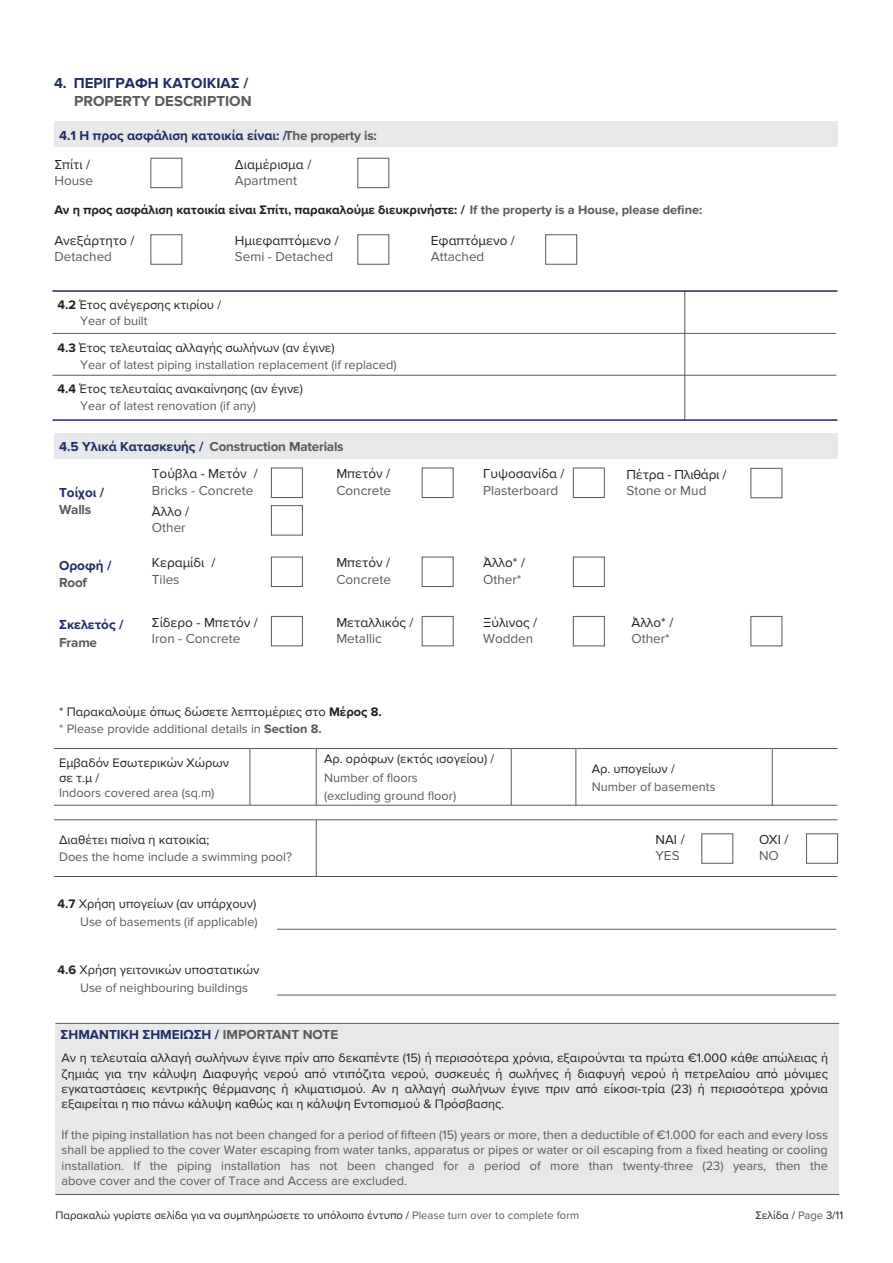
<style>
.page{position:relative;width:893px;height:1263px;background:#fff}
.page>*{position:absolute;margin:0;border:0;box-sizing:border-box;transform-origin:0 0}
.t1{font:700 15px "Proxima Nova";color:#202c64}
.t2{font:700 15px "Proxima Nova";color:#58595b}
.t3{font:13.5px "Proxima Nova";color:#231f20}
.t4{font:13.5px "Proxima Nova";color:#58595b}
.t5{font:700 13.5px/29px "Proxima Nova";color:#202c64}
.t6{font:700 13.5px/27.5px "Proxima Nova";letter-spacing:-.015em;color:#58595b;text-align:center}
.t7{font:12.75px/15.3px "Proxima Nova";color:#231f20}
.t8{font:12.75px/15.3px "Proxima Nova";color:#58595b}
.t9{font:700 12.75px "Proxima Nova";color:#231f20}
.t10{font:11.25px "Proxima Nova";color:#231f20}
.s1{color:#58595b}
.s2{font-weight:400;color:#231f20}
.s3{font-weight:700}
.s4{font-weight:700;color:#231f20}
.s5{color:#231f20}
.s6{color:#202c64}
.s7{font-weight:700;color:#58595b}
</style>
<div class="page">
<hr style="left:53px;top:333px;width:783px;height:1px;background:#58595b">
<hr style="left:277px;top:929px;width:559px;height:1px;background:#58595b">
<hr style="left:53px;top:375px;width:783px;height:1px;background:#58595b">
<hr style="left:685px;top:291px;width:1px;height:42px;background:#58595b">
<hr style="left:685px;top:333px;width:1px;height:42px;background:#58595b">
<hr style="left:277px;top:995px;width:559px;height:1px;background:#58595b">
<hr style="left:685px;top:375px;width:1px;height:45px;background:#58595b">
<hr style="left:53px;top:419px;width:784px;height:2px;background:#202c64">
<hr style="left:53px;top:290px;width:784px;height:2px;background:#202c64">
<hr style="left:54px;top:748px;width:261px;height:1px;background:#58595b">
<hr style="left:250px;top:749px;width:1px;height:56px;background:#58595b">
<hr style="left:315px;top:748px;width:196px;height:1px;background:#58595b">
<hr style="left:316px;top:749px;width:1px;height:56px;background:#58595b">
<hr style="left:511px;top:748px;width:65px;height:1px;background:#58595b">
<hr style="left:576px;top:748px;width:196px;height:1px;background:#58595b">
<hr style="left:772px;top:748px;width:66px;height:1px;background:#58595b">
<hr style="left:511px;top:749px;width:1px;height:56px;background:#58595b">
<hr style="left:54px;top:805px;width:783px;height:1px;background:#58595b">
<hr style="left:54px;top:819px;width:261px;height:1px;background:#58595b">
<hr style="left:315px;top:819px;width:196px;height:1px;background:#58595b">
<hr style="left:511px;top:819px;width:65px;height:1px;background:#58595b">
<hr style="left:576px;top:749px;width:1px;height:56px;background:#58595b">
<hr style="left:576px;top:819px;width:196px;height:1px;background:#58595b">
<hr style="left:772px;top:819px;width:66px;height:1px;background:#58595b">
<hr style="left:316px;top:820px;width:1px;height:56px;background:#58595b">
<hr style="left:772px;top:749px;width:1px;height:57px;background:#58595b">
<hr style="left:54px;top:876px;width:783px;height:1px;background:#58595b">
<div style="left:56px;top:1023px;width:783px;height:171px;background:#e7e8e9"></div>
<hr style="left:56px;top:1023px;width:783px;height:1px;background:#58595b">
<hr style="left:56px;top:1194px;width:783px;height:1px;background:#58595b">
<div style="left:54px;top:122px;width:784px;height:25px;background:#e7e8e9"></div>
<div style="left:151px;top:158px;width:31px;height:30px;border:1px solid #58595b"></div>
<div style="left:358px;top:158px;width:31px;height:30px;border:1px solid #58595b"></div>
<div style="left:545px;top:235px;width:32px;height:29px;border:1px solid #58595b"></div>
<div style="left:54px;top:433px;width:784px;height:25px;background:#e7e8e9"></div>
<div style="left:271px;top:468px;width:32px;height:30px;border:1px solid #58595b"></div>
<div style="left:422px;top:468px;width:31px;height:30px;border:1px solid #58595b"></div>
<div style="left:271px;top:505px;width:32px;height:30px;border:1px solid #58595b"></div>
<div style="left:573px;top:468px;width:31px;height:30px;border:1px solid #58595b"></div>
<div style="left:271px;top:557px;width:32px;height:30px;border:1px solid #58595b"></div>
<div style="left:422px;top:557px;width:31px;height:30px;border:1px solid #58595b"></div>
<div style="left:573px;top:557px;width:31px;height:30px;border:1px solid #58595b"></div>
<div style="left:751px;top:468px;width:31px;height:30px;border:1px solid #58595b"></div>
<div style="left:271px;top:616px;width:32px;height:30px;border:1px solid #58595b"></div>
<div style="left:422px;top:616px;width:31px;height:30px;border:1px solid #58595b"></div>
<div style="left:573px;top:616px;width:31px;height:30px;border:1px solid #58595b"></div>
<div style="left:806px;top:834px;width:32px;height:29px;border:1px solid #58595b"></div>
<p class="t1" style="left:54px;top:75px;width:196px">4. ΠΕΡΙΓΡΑΦΗ ΚΑΤΟΙΚΙΑΣ /</p>
<p class="t2" style="left:74px;top:93px;width:179px">PROPERTY DESCRIPTION</p>
<p class="t5" style="left:54px;top:121px;width:324px;text-indent:5px">4.1 Η προς ασφάλιση κατοικία είναι: /<span class="s1">The property is:<br></span><span class="s2">Σπίτι /</span></p>
<p class="t4" style="left:54px;top:173px;width:40px">House</p>
<p class="t3" style="left:235px;top:156px;width:78px">Διαμέρισμα /</p>
<p class="t4" style="left:235px;top:173px;width:64px">Apartment</p>
<p class="t9" style="left:54px;top:202px;width:649px">Αν η προς ασφάλιση κατοικία είναι Σπίτι, παρακαλούμε διευκρινήστε: / <span class="s1">If the property is a House, please define:</span></p>
<p class="t3" style="left:54px;top:233px;width:81px">Ανεξάρτητο /</p>
<p class="t4" style="left:54px;top:249px;width:59px">Detached</p>
<p class="t3" style="left:235px;top:233px;width:105px">Ημιεφαπτόμενο /</p>
<p class="t4" style="left:235px;top:249px;width:100px">Semi - Detached</p>
<p class="t3" style="left:431px;top:233px;width:85px">Εφαπτόμενο /</p>
<p class="t4" style="left:431px;top:249px;width:55px">Attached</p>
<p class="t7" style="left:80px;top:296px;width:143px;line-height:16.8px;text-indent:-23px"><span class="s3">4.2</span> Έτος ανέγερσης κτιρίου /<br><span class="s1">Year of built</span></p>
<p class="t8" style="left:80px;top:339px;width:318px;line-height:16.8px;text-indent:-23px"><span class="s4">4.3</span> <span class="s5">Έτος τελευταίας αλλαγής σωλήνων (αν έγινε)<br></span>Year of latest piping installation replacement (if replaced)</p>
<p class="t7" style="left:80px;top:381px;width:224px;line-height:16.8px;text-indent:-23px"><span class="s3">4.4</span> Έτος τελευταίας ανακαίνησης (αν έγινε)<br><span class="s1">Year of latest renovation (if any)</span></p>
<p class="t6" style="left:59px;top:433px;width:286px"><span class="s6">4.5 Υλικά Κατασκευής /</span> Construction Materials<br><span class="s2">Τούβλα - Μετόν /</span></p>
<p class="t4" style="left:152px;top:482px;width:103px">Bricks - Concrete</p>
<p class="t3" style="left:336px;top:466px;width:55px">Μπετόν /</p>
<p class="t4" style="left:336px;top:482px;width:56px">Concrete</p>
<p class="t5" style="left:59px;top:478px;width:47px">Τοίχοι /</p>
<p class="t6" style="left:59px;top:496px;width:34px">Walls</p>
<p class="t3" style="left:152px;top:504px;width:39px">Άλλο /</p>
<p class="t4" style="left:152px;top:520px;width:35px">Other</p>
<p class="t5" style="left:59px;top:551px;width:54px">Οροφή /</p>
<p class="t6" style="left:59px;top:569px;width:29px">Roof</p>
<p class="t5" style="left:59px;top:610px;width:66px">Σκελετός /</p>
<p class="t6" style="left:59px;top:629px;width:40px">Frame</p>
<p class="t3" style="left:152px;top:555px;width:65px">Κεραμίδι /</p>
<p class="t4" style="left:152px;top:571px;width:29px">Tiles</p>
<p class="t3" style="left:152px;top:615px;width:107px">Σίδερο - Μπετόν /</p>
<p class="t4" style="left:152px;top:631px;width:90px">Iron - Concrete</p>
<p class="t3" style="left:336px;top:555px;width:55px">Μπετόν /</p>
<p class="t4" style="left:336px;top:571px;width:56px">Concrete</p>
<p class="t3" style="left:336px;top:615px;width:79px">Μεταλλικός /</p>
<p class="t4" style="left:336px;top:631px;width:47px">Metallic</p>
<p class="t7" style="left:59px;top:703px;width:324px;line-height:17.1px">* Παρακαλούμε όπως δώσετε λεπτομέριες στο <span class="s3">Μέρος 8. </span><span class="s1">* Please provide additional details in</span> <span class="s7">Section 8.</span></p>
<p class="t3" style="left:483px;top:466px;width:83px">Γυψοσανίδα /</p>
<p class="t4" style="left:483px;top:482px;width:77px">Plasterboard</p>
<p class="t3" style="left:483px;top:555px;width:43px">Άλλο* /</p>
<p class="t4" style="left:483px;top:571px;width:40px">Other*</p>
<p class="t3" style="left:483px;top:615px;width:56px">Ξύλινος /</p>
<p class="t4" style="left:483px;top:631px;width:52px">Wodden</p>
<p class="t7" style="left:59px;top:755px;width:171px">Εμβαδόν Εσωτερικών Χώρων σε τ.μ /</p>
<p class="t8" style="left:59px;top:785px;width:157px">Indoors covered area (sq.m)</p>
<p class="t7" style="left:59px;top:832px;width:152px">Διαθέτει πισίνα η κατοικία;</p>
<p class="t8" style="left:59px;top:849px;width:234px">Does the home include a swimming pool?</p>
<p class="t8" style="left:58px;top:894px;width:202px;line-height:18.3px;text-align:right"><span class="s4">4.7</span> <span class="s5">Χρήση υπογείων (αν υπάρχουν)<br></span>Use of basements (if applicable)</p>
<p class="t7" style="left:80px;top:960px;width:181px;line-height:18.3px;text-indent:-23px"><span class="s3">4.6</span> Χρήση γειτονικών υποστατικών<br><span class="s1">Use of neighbouring buildings</span></p>
<p class="t7" style="left:324px;top:752px;width:172px">Αρ. ορόφων (εκτός ισογείου) /</p>
<p class="t8" style="left:324px;top:768px;width:134px;line-height:18.3px">Number of floors (excluding ground floor)</p>
<p class="t3" style="left:626px;top:466px;width:102px">Πέτρα - Πλιθάρι /</p>
<p class="t4" style="left:626px;top:483px;width:81px">Stone or Mud</p>
<p class="t3" style="left:631px;top:615px;width:43px">Άλλο* /</p>
<p class="t4" style="left:631px;top:631px;width:40px">Other*</p>
<p class="t7" style="left:592px;top:761px;width:85px">Αρ. υπογείων /</p>
<p class="t8" style="left:592px;top:779px;width:125px">Number of basements</p>
<p class="t3" style="left:655px;top:832px;width:31px">NAI /</p>
<p class="t3" style="left:759px;top:832px;width:31px">ΟΧΙ /</p>
<p class="t4" style="left:655px;top:848px;width:26px">YES</p>
<p class="t4" style="left:759px;top:848px;width:21px">ΝΟ</p>
<p class="t5" style="left:61px;top:1020px;width:279px">ΣΗΜΑΝΤΙΚΗ ΣΗΜΕΙΩΣΗ / <span class="s1">IMPORTANT NOTE</span></p>
<p class="t7" style="left:62px;top:1051px;width:768px;text-align:justify">Αν η τελευταία αλλαγή σωλήνων έγινε πρίν απο δεκαπέντε (15) ή περισσότερα χρόνια, εξαιρούνται τα πρώτα €1.000 κάθε απώλειας ή ζημιάς για την κάλυψη Διαφυγής νερού από ντιπόζιτα νερού, συσκευές ή σωλήνες ή διαφυγή νερού ή πετρελαίου από μόνιμες εγκαταστάσεις κεντρικής θέρμανσης ή κλιματισμού. Αν η αλλαγή σωλήνων έγινε πριν από είκοσι-τρία (23) ή περισσότερα χρόνια εξαιρείται η πιο πάνω κάλυψη καθώς και η κάλυψη Εντοπισμού &amp; Πρόσβασης.</p>
<p class="t8" style="left:62px;top:1127px;width:768px;text-align:justify">If the piping installation has not been changed for a period of fifteen (15) years or more, then a deductible of €1.000 for each and every loss shall be applied to the cover Water escaping from water tanks, apparatus or pipes or water or oil escaping from a fixed heating or cooling installation. If the piping installation has not been changed for a period of more than twenty-three (23) years, then the above cover and the cover of Trace and Access are excluded.</p>
<p class="t10" style="left:56px;top:1209px;width:525px">Παρακαλώ γυρίστε σελίδα για να συμπληρώσετε το υπόλοιπο έντυπο / <span class="s1">Please turn over to complete form</span></p>
<p class="t10" style="left:755px;top:1209px;width:89px">Σελίδα / <span class="s1">Page</span> 3/11</p>
</div>
